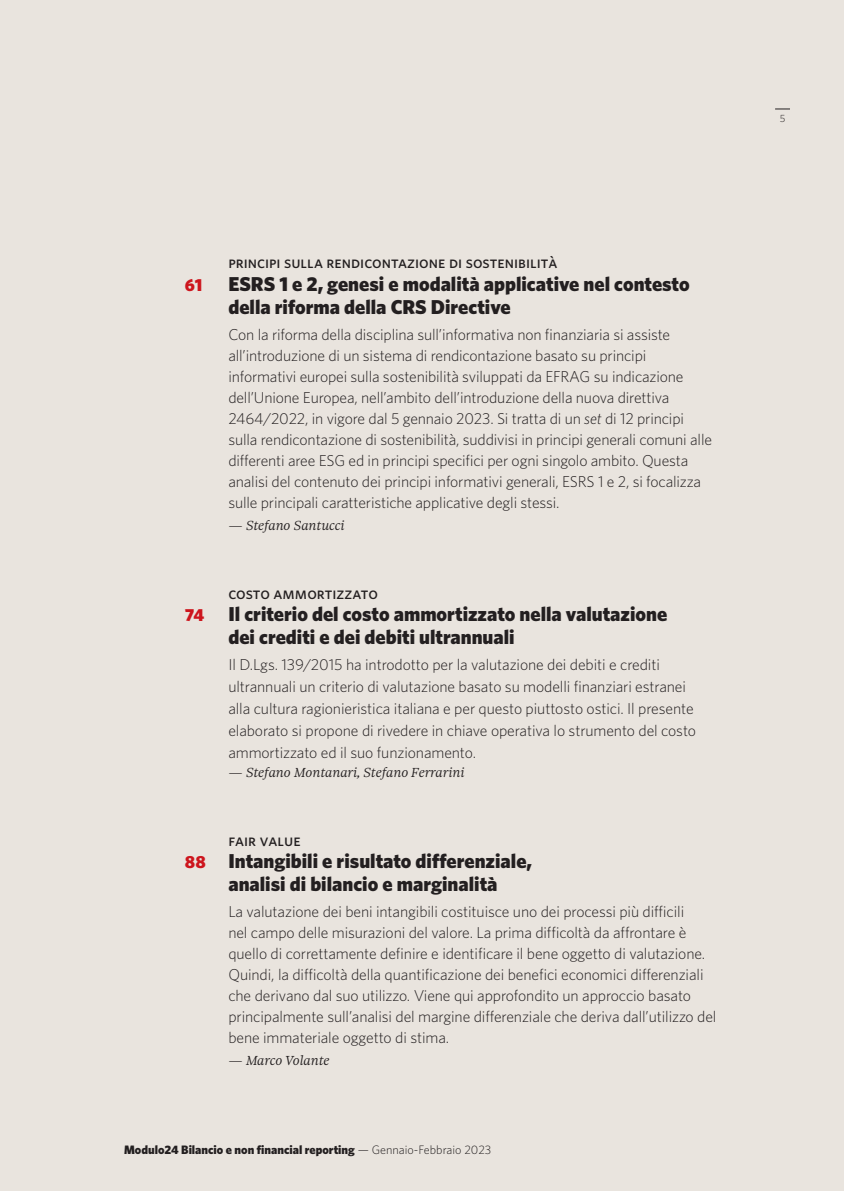
<style>
.page{position:relative;width:844px;height:1191px;background:#fff}
.page>*{position:absolute;margin:0;border:0;box-sizing:border-box;transform-origin:0 0}
.SOMM_2{font:900 20.12px/22.8px "Whitney";color:#231f20}
.SOMM_1{font:900 20.12px "Whitney";color:#231f20}
.SOMM_2-2{font:900 17.5px "Whitney";color:#cd151d}
.SOMM_1-2{font:16.62px "Whitney Medium SC";color:#231f20}
.SOMM_4{font:300 15.75px/21px "Whitney";letter-spacing:-.01em;color:#231f20}
.SOMM_1-3{font:300 15.75px/21.9px "Whitney";letter-spacing:-.005em;color:#231f20}
.SOMM_1-4{font:italic 300 14px "Sole 24 Serif Text";color:#231f20}
.SOMM_3{font:italic 300 14px "Sole 24 Serif Text";color:#231f20}
.t1{font:900 12.25px "Whitney";color:#231f20}
.t2{font:300 10.5px "Whitney";color:#231f20}
.s1{font-style:italic}
.s2{font-size:17.5px;color:#cd151d}
.s3{font-weight:300}
</style>
<div class="page">
<div style="left:0;top:0;width:843px;height:1191px;background:#e9e4de"></div>
<svg style="left:775px;top:109px;width:14px;height:1px"></svg>
<p class="SOMM_1-2" style="left:228px;top:252px;width:330px">principi sulla rendicontazione di sostenibilità</p>
<p class="SOMM_2-2" style="left:185px;top:274px;width:19px">61</p>
<p class="SOMM_2" style="left:228px;top:272px;width:462px">ESRS 1 e 2, genesi e modalità applicative nel contesto della riforma della CRS Directive</p>
<p class="SOMM_4" style="left:228px;top:323px;width:485px">Con la riforma della disciplina sull’informativa non finanziaria si assiste all’introduzione di un sistema di rendicontazione basato su principi informativi europei sulla sostenibilità sviluppati da EFRAG su indicazione dell’Unione Europea, nell’ambito dell’introduzione della nuova direttiva 2464/2022, in vigore dal 5 gennaio 2023. Si tratta di un <span class="s1">set</span> di 12 principi sulla rendicontazione di sostenibilità, suddivisi in principi generali comuni alle differenti aree ESG ed in principi specifici per ogni singolo ambito. Questa analisi del contenuto dei principi informativi generali, ESRS 1 e 2, si focalizza sulle principali caratteristiche applicative degli stessi.</p>
<p class="SOMM_3" style="left:228px;top:517px;width:118px">— Stefano Santucci</p>
<p class="SOMM_1-2" style="left:228px;top:583px;width:151px">costo ammortizzato</p>
<p class="SOMM_2" style="left:185px;top:602px;width:483px"><span class="s2">74</span> Il criterio del costo ammortizzato nella valutazione</p>
<p class="SOMM_1" style="left:228px;top:625px;width:288px">dei crediti e dei debiti ultrannuali</p>
<p class="SOMM_1-3" style="left:228px;top:653px;width:469px">Il D.Lgs. 139/2015 ha introdotto per la valutazione dei debiti e crediti ultrannuali un criterio di valutazione basato su modelli finanziari estranei alla cultura ragionieristica italiana e per questo piuttosto ostici. Il presente elaborato si propone di rivedere in chiave operativa lo strumento del costo ammortizzato ed il suo funzionamento.</p>
<p class="SOMM_1-4" style="left:228px;top:764px;width:237px">— Stefano Montanari, Stefano Ferrarini</p>
<p class="SOMM_1-2" style="left:228px;top:830px;width:74px">fair value</p>
<p class="SOMM_2" style="left:185px;top:849px;width:348px;text-align:center"><span class="s2">88</span> Intangibili e risultato differenziale, analisi di bilancio e marginalità</p>
<p class="SOMM_4" style="left:228px;top:900px;width:489px">La valutazione dei beni intangibili costituisce uno dei processi più difficili<br>nel campo delle misurazioni del valore. La prima difficoltà da affrontare è quello di correttamente definire e identificare il bene oggetto di valutazione.<br>Quindi, la difficoltà della quantificazione dei benefici economici differenziali che derivano dal suo utilizzo. Viene qui approfondito un approccio basato principalmente sull’analisi del margine differenziale che deriva dall’utilizzo del bene immateriale oggetto di stima.</p>
<p class="SOMM_3" style="left:228px;top:1052px;width:103px">— Marco Volante</p>
<p class="t1" style="left:124px;top:1142px;width:369px">Modulo24 Bilancio e non financial reporting <span class="s3">— Gennaio-Febbraio 2023</span></p>
<p class="t2" style="left:779px;top:112px;width:7px">5</p>
</div>
